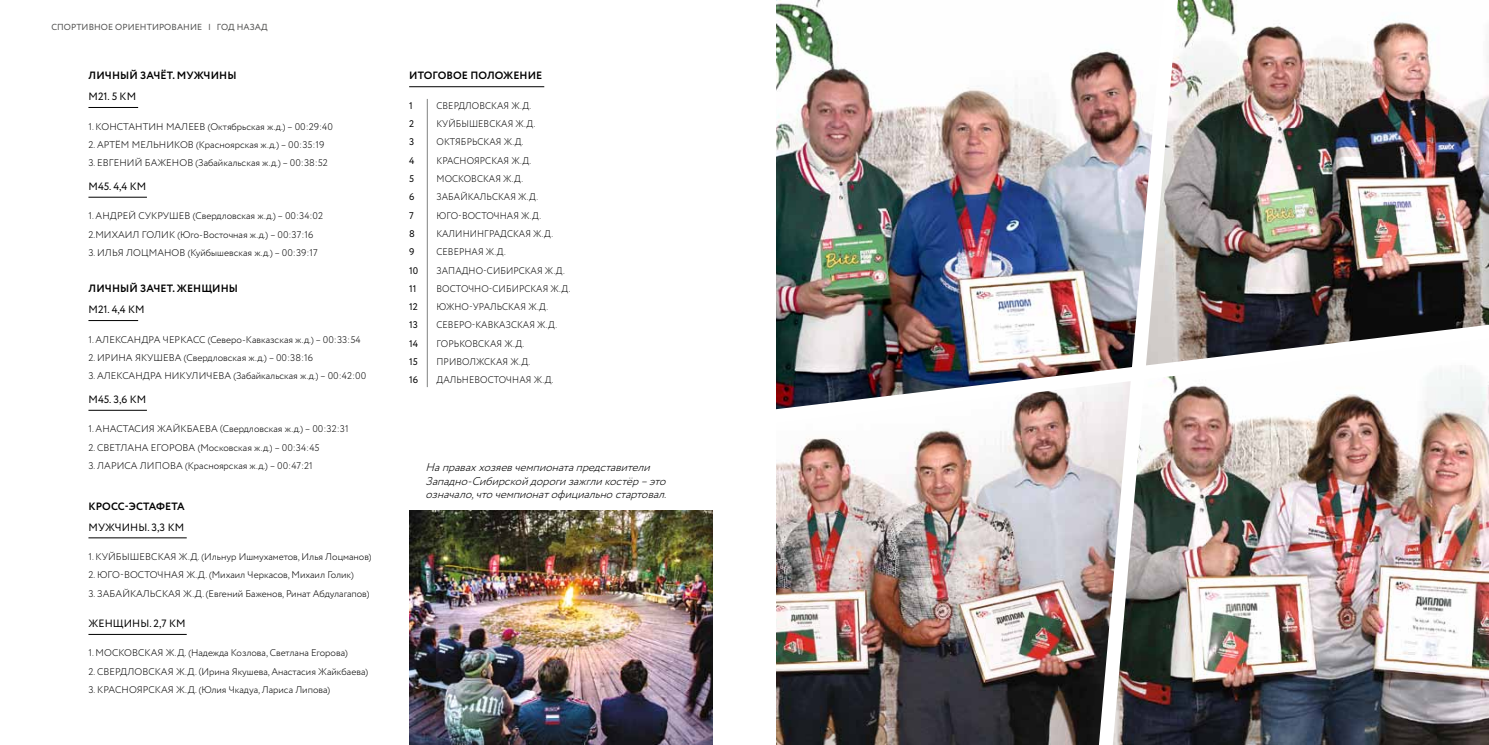
<style>
.page{position:relative;width:1489px;height:745px;background:#fff}
.page>*{position:absolute;margin:0;border:0;box-sizing:border-box;transform-origin:0 0}
.t1{font:italic 300 11.25px/13.5px "Circe";color:#000}
.t2{font:700 10.62px "Circe";letter-spacing:.01em;color:#000}
.t3{font:10.62px "Circe";letter-spacing:.01em;color:#000}
.t4{font:300 9.62px/18.2px "Circe";color:#000}
.t5{font:300 9.62px/18.2px "Circe";color:#000;scale:.95 1}
.t6{font:9.62px/18.2px "Circe";color:#000}
.t7{font:8.75px "Circe";letter-spacing:.01em;color:#4e4e4d}
</style>
<div class="page">
<img style="left:776px;top:435px;width:311px;height:309px">
<img style="left:776px;top:0;width:311px;height:305px">
<img style="left:1188px;top:0;width:300px;height:305px">
<img style="left:1188px;top:435px;width:300px;height:309px">
<img style="left:776px;top:305px;width:712px;height:130px">
<img style="left:1087px;top:0;width:101px;height:744px">
<img style="left:409px;top:510px;width:304px;height:234px">
<hr style="left:88px;top:537px;width:99px;height:1px;background:#000">
<hr style="left:88px;top:633px;width:99px;height:1px;background:#000">
<hr style="left:409px;top:86px;width:135px;height:1px;background:#000">
<hr style="left:427px;top:99px;width:1px;height:288px;background:#818281">
<hr style="left:88px;top:107px;width:50px;height:1px;background:#000">
<hr style="left:88px;top:320px;width:50px;height:1px;background:#000">
<hr style="left:88px;top:197px;width:59px;height:1px;background:#000">
<hr style="left:88px;top:410px;width:59px;height:1px;background:#000">
<p class="t7" style="left:51px;top:21px;width:115px">спортивное ориентирова</p>
<p class="t7" style="left:183px;top:21px;width:79px">ние | год назад</p>
<p class="t2" style="left:88px;top:68px;width:149px">Личный зачёт. Мужчины</p>
<p class="t3" style="left:88px;top:89px;width:40px">М21. 5 км</p>
<p class="t4" style="left:88px;top:117px;width:43px">1. Констант</p>
<p class="t4" style="left:148px;top:117px;width:186px">ин Малеев (Октябрьская ж.д.) – 00:29:40</p>
<p class="t4" style="left:88px;top:135px;width:237px">2. Артём Мельн иков (Красноярская ж.д.) – 00:35:19</p>
<p class="t4" style="left:88px;top:154px;width:64px">3. Евген ий Баж</p>
<p class="t4" style="left:166px;top:154px;width:163px">ен ов (Забайкальская ж.д.) – 00:38:52</p>
<p class="t3" style="left:88px;top:179px;width:50px">М45. 4,4 км</p>
<p class="t4" style="left:88px;top:207px;width:236px;text-indent:34px">ей Сукрушев (Свердловская ж.д.) – 00:34:02<br>2.Михаил Голик (Юго- Восточная ж.д.) – 00:37:16</p>
<p class="t4" style="left:88px;top:243px;width:69px">3. Илья Лоцман</p>
<p class="t4" style="left:172px;top:243px;width:148px">ов (Куйбышевская ж.д.) – 00:39:17</p>
<p class="t4" style="left:88px;top:207px;width:22px">1. Андр</p>
<p class="t2" style="left:88px;top:281px;width:151px">Личный зачет. Женщины</p>
<p class="t3" style="left:88px;top:302px;width:48px">М21. 4,4 км</p>
<p class="t4" style="left:88px;top:330px;width:47px">1. Александра</p>
<p class="t4" style="left:163px;top:330px;width:19px">Черка</p>
<p class="t4" style="left:193px;top:330px;width:169px">сс (Северо- Кавказская ж.д.) – 00:33:54</p>
<p class="t4" style="left:88px;top:348px;width:226px">2. Ир ина Якушева (Свердловская ж.д.) – 00:38:16</p>
<p class="t4" style="left:88px;top:367px;width:48px">3. Александра</p>
<p class="t4" style="left:164px;top:367px;width:203px">Никуличева (Забайкальская ж.д.) – 00:42:00</p>
<p class="t3" style="left:88px;top:392px;width:50px">М45. 3,6 км</p>
<p class="t4" style="left:88px;top:420px;width:261px">1. Анастасия Жайк баева (Свердловская ж.д.) – 00:32:31</p>
<p class="t4" style="left:88px;top:438px;width:47px">2. Светлана</p>
<p class="t4" style="left:151px;top:438px;width:170px">Егорова (Московская ж.д.) – 00:34:45</p>
<p class="t4" style="left:88px;top:456px;width:16px">3. Лар</p>
<p class="t4" style="left:117px;top:456px;width:197px">иса Липова (Красноярская ж.д.) – 00:47:21</p>
<p class="t2" style="left:88px;top:498px;width:98px">Кросс-эстафета</p>
<p class="t3" style="left:88px;top:519px;width:18px">Мужч</p>
<p class="t3" style="left:122px;top:519px;width:55px">ины. 3,3 км</p>
<p class="t4" style="left:88px;top:547px;width:285px">1. Куйбышевская ж.д. (Ильнур И шмухаметов, Илья Лоцманов)</p>
<p class="t4" style="left:88px;top:565px;width:267px">2. Юго-Восточная ж.д. (Михаил Ч еркасов, Михаил Голик)</p>
<p class="t4" style="left:88px;top:584px;width:282px">3. Забайкальская ж.д. (Евгений Баженов, Ринат Абдулагапов)</p>
<p class="t3" style="left:88px;top:616px;width:89px">Женщины. 2,7 км</p>
<p class="t4" style="left:88px;top:643px;width:261px">1. Московская ж.д. (Надежда Козлова, Светлана Е горова)</p>
<p class="t4" style="left:88px;top:662px;width:281px">2. Св ердловская ж.д. (И рина Якушева, Анастасия Жайкбаева)</p>
<p class="t4" style="left:88px;top:680px;width:243px">3. Красн оярская ж.д. (Юлия Ч кадуа, Лариса Липова)</p>
<p class="t2" style="left:409px;top:69px;width:135px">Итоговое положение</p>
<p class="t5" style="left:436px;top:96px;width:106px">Св ердловская ж.д.<br>Куйбышевская ж.д.<br>Окт</p>
<p class="t6" style="left:409px;top:97px;width:11px">1<br>2<br>3<br>4<br>5<br>6<br>7<br>8<br>9<br>10<br>11<br>12<br>13<br>14<br>15<br>16</p>
<p class="t5" style="left:436px;top:133px;width:112px;text-indent:19px">ябрьская ж.д.<br>Красноярская ж.д.<br>Московская ж.д.<br>Забайкальская ж.д.<br>Юго-Восточная ж.д.<br>Калининград</p>
<p class="t5" style="left:507px;top:224px;width:50px">ская ж.д.</p>
<p class="t5" style="left:436px;top:243px;width:31px">Северна</p>
<p class="t5" style="left:478px;top:243px;width:31px">я ж.д.</p>
<p class="t5" style="left:436px;top:261px;width:28px">Западн</p>
<p class="t5" style="left:436px;top:261px;width:142px;text-indent:39px">о-Сибирская ж.д.<br>Восточн о-Сибирская ж.д.<br>Южн о-Уральская ж.д.<br>Северо-Кавка</p>
<p class="t5" style="left:436px;top:316px;width:128px;text-indent:69px">зская ж.д.<br>Горьковская ж.д.<br>Пр иволжская ж.д.<br>Дальн евосточная ж.д.</p>
<p class="t1" style="left:425px;top:460px;width:246px">Направаххозяевчемпионатапредставители<br>Западно‑Сибирскойдорогизажгликостёр–это означало,чточемпионатофициальностартовал.</p>
</div>
